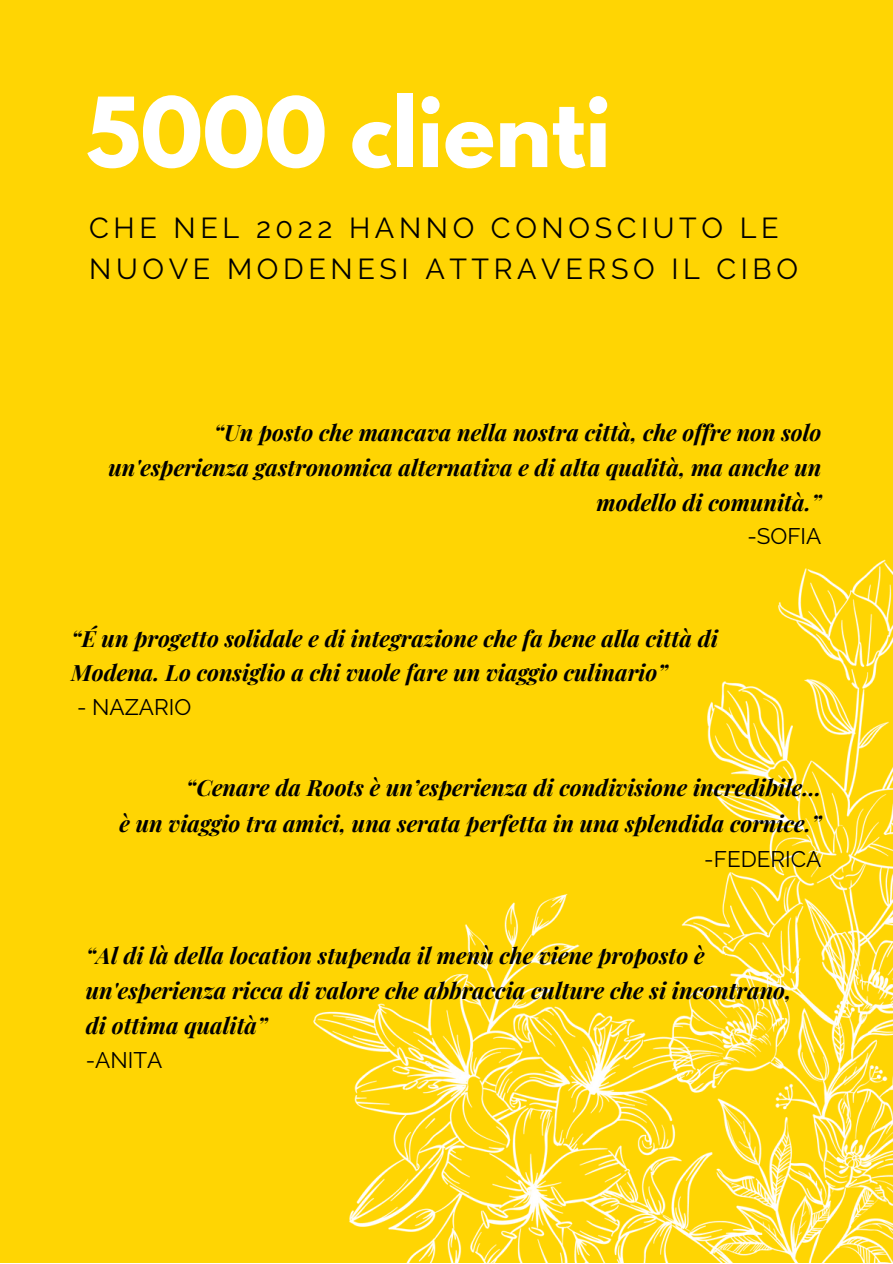
<style>
.page{position:relative;width:893px;height:1264px;background:#fff}
.page>*{position:absolute;margin:0;border:0;box-sizing:border-box;transform-origin:0 0}
.t1{font:700 85.5px "League Spartan";color:#fff}
.t2{font:28.8px/40.2px "Raleway";letter-spacing:.16em;color:#000}
.t3{font:italic 700 22.5px/34.8px "Playfair Display";color:#000}
.t4{font:22.5px "Raleway";color:#000}
</style>
<div class="page">
<div style="left:0;top:0;width:892px;height:1262px;background:#ffd503"></div>
<img style="left:824px;top:1094px;width:68px;height:168px">
<img style="left:707px;top:559px;width:185px;height:535px">
<img style="left:313px;top:795px;width:511px;height:467px">
<h1 class="t1" style="left:86px;top:90px;width:527px">5000 clienti</h1>
<p class="t2" style="left:89px;top:208px;width:710px">CHE NEL 2022 HANNO CONOSCIUTO LE<br>NUOVE MODENESI ATTRAVERSO IL CIBO</p>
<p class="t3" style="left:108px;top:414px;width:714px;text-align:right">“Un posto che mancava nella nostra città, che offre non solo un'esperienza gastronomica alternativa e di alta qualità, ma anche un modello di comunità.”</p>
<p class="t4" style="left:747px;top:523px;width:76px">-SOFIA</p>
<p class="t3" style="left:71px;top:620px;width:648px">“É un progetto solidale e di integrazione che fa bene alla città di<br>Modena. Lo consiglio a chi vuole fare un viaggio culinario”</p>
<p class="t4" style="left:77px;top:694px;width:116px">- NAZARIO</p>
<p class="t3" style="left:119px;top:768px;width:703px;line-height:36px;text-align:right">“Cenare da Roots è un’esperienza di condivisione incredibile…<br>è un viaggio tra amici, una serata perfetta in una splendida cornice.”</p>
<p class="t4" style="left:704px;top:845px;width:119px">-FEDERICA</p>
<p class="t3" style="left:86px;top:937px;width:707px">“Al di là della location stupenda il menù che viene proposto è un'esperienza ricca di valore che abbraccia culture che si incontrano, di ottima qualità”</p>
<p class="t4" style="left:86px;top:1046px;width:78px">-ANITA</p>
</div>
